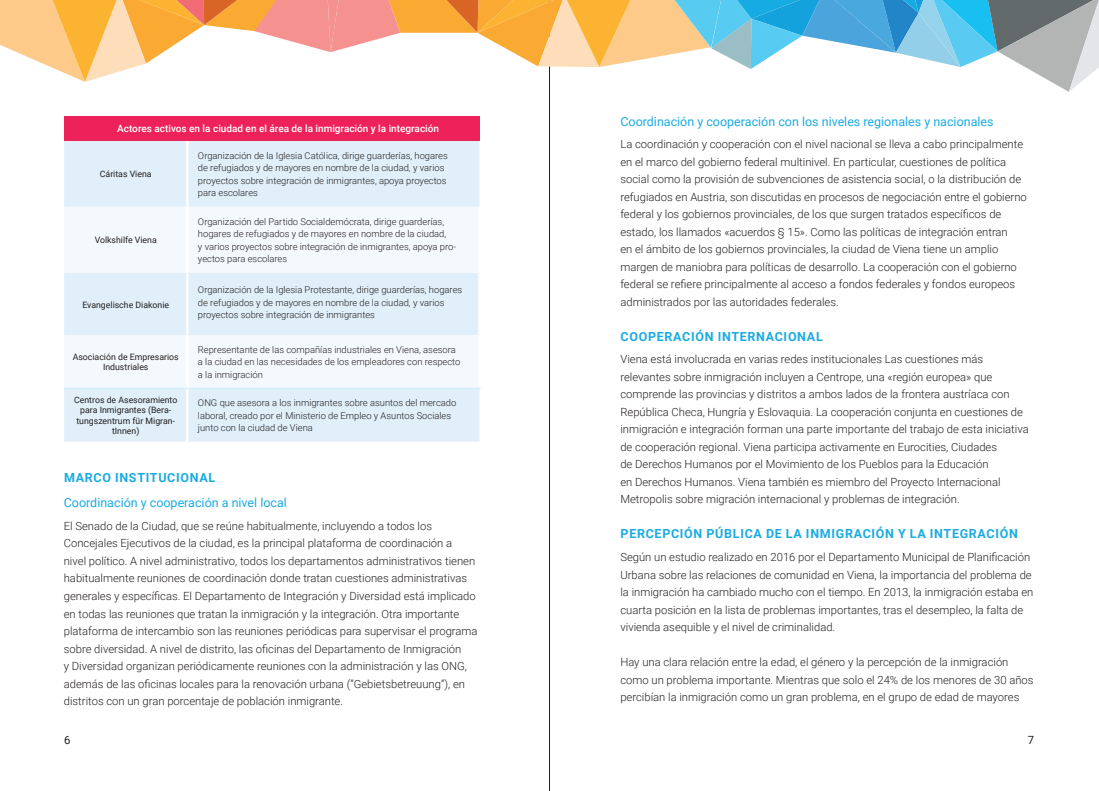
<style>
.page{position:relative;width:1099px;height:791px;background:#fff}
.page>*{position:absolute;margin:0;border:0;box-sizing:border-box;transform-origin:0 0}
.t1{font:12.5px "Roboto";color:#1aabe2}
.t2{font:700 12.5px "Roboto";letter-spacing:.055em;color:#1aabe2}
.t3{font:300 11.25px/17.5px "Roboto";color:#231f20}
.t4{font:11.25px "Roboto";color:#231f20}
.t5{font:500 10px "Roboto";color:#fff}
.t6{font:300 9.38px/12.5px "Roboto";color:#231f20}
.t7{font:8.75px/10.5px "Roboto";color:#231f20;text-align:center}
</style>
<div class="page">
<hr style="left:549px;top:0;width:1px;height:790px;background:#231f20">
<svg style="left:0;top:0;width:1098px;height:92px"></svg>
<div style="left:64px;top:116px;width:415px;height:25px;background:#ee225a"></div>
<div style="left:64px;top:141px;width:415px;height:300px;background:#e0eff9"></div>
<svg style="left:64px;top:207px;width:414px;height:180px;fill:#f4f9fd"></svg>
<hr style="left:186px;top:141px;width:3px;height:66px;background:#fff">
<hr style="left:186px;top:389px;width:3px;height:52px;background:#fff">
<hr style="left:186px;top:335px;width:3px;height:52px;background:#fff">
<hr style="left:478px;top:335px;width:2px;height:52px;background:#fff">
<hr style="left:186px;top:272px;width:3px;height:63px;background:#fff">
<hr style="left:478px;top:272px;width:2px;height:63px;background:#fff">
<hr style="left:186px;top:207px;width:3px;height:65px;background:#fff">
<hr style="left:478px;top:207px;width:2px;height:65px;background:#fff">
<hr style="left:64px;top:387px;width:123px;height:2px;background:#d4effb">
<hr style="left:187px;top:387px;width:293px;height:2px;background:#d4effb">
<p class="t5" style="left:117px;top:122px;width:323px">Actores activos en la ciudad en el área de la inmigración y la integración</p>
<p class="t7" style="left:100px;top:168px;width:53px">Cáritas Viena</p>
<p class="t6" style="left:198px;top:149px;width:251px">Organización de la Iglesia Católica, dirige guarderías, hogares de refugiados y de mayores en nombre de la ciudad, y varios proyectos sobre integración de inmigrantes, apoya proyectos para escolares</p>
<p class="t7" style="left:95px;top:234px;width:64px">Volkshilfe Viena</p>
<p class="t7" style="left:82px;top:299px;width:88px">Evangelische Diakonie</p>
<p class="t6" style="left:198px;top:214px;width:260px">Organización del Partido Socialdemócrata, dirige guarderías, hogares de refugiados y de mayores en nombre de la ciudad,<br>y varios proyectos sobre integración de inmigrantes, apoya pro&shy;yectos para escolares</p>
<p class="t6" style="left:198px;top:283px;width:266px">Organización de la Iglesia Protestante, dirige guarderías, hogares de refugiados y de mayores en nombre de la ciudad, y varios proyectos sobre integración de inmigrantes</p>
<p class="t7" style="left:73px;top:351px;width:108px">Asociación de Empresarios<br>Industriales</p>
<p class="t6" style="left:198px;top:342px;width:264px">Representante de las compañías industriales en Viena, asesora a la ciudad en las necesidades de los empleadores con respecto a la inmigración</p>
<p class="t7" style="left:74px;top:393px;width:105px">Centros de Asesoramiento para Inmigrantes (Bera&shy;tungszentrum für Migran&shy;tInnen)</p>
<p class="t6" style="left:198px;top:396px;width:260px">ONG que asesora a los inmigrantes sobre asuntos del mercado laboral, creado por el Ministerio de Empleo y Asuntos Sociales junto con la ciudad de Viena</p>
<p class="t2" style="left:64px;top:469px;width:153px">MARCO INSTITUCIONAL</p>
<p class="t1" style="left:64px;top:494px;width:225px">Coordinación y cooperación a nivel local</p>
<p class="t3" style="left:64px;top:516px;width:415px">El Senado de la Ciudad, que se reúne habitualmente, incluyendo a todos los Concejales Ejecutivos de la ciudad, es la principal plataforma de coordinación a<br>nivel político. A nivel administrativo, todos los departamentos administrativos tienen habitualmente reuniones de coordinación donde tratan cuestiones administrativas generales y específicas. El Departamento de Integración y Diversidad está implicado en todas las reuniones que tratan la inmigración y la integración. Otra importante plataforma de intercambio son las reuniones periódicas para supervisar el programa sobre diversidad. A nivel de distrito, las oficinas del Departamento de Inmigración<br>y Diversidad organizan periódicamente reuniones con la administración y las ONG, además de las oficinas locales para la renovación urbana (“Gebietsbetreuung”), en distritos con un gran porcentaje de población inmigrante.</p>
<p class="t1" style="left:620px;top:112px;width:375px">Coordinación y cooperación con los niveles regionales y nacionales</p>
<p class="t3" style="left:620px;top:135px;width:408px">La coordinación y cooperación con el nivel nacional se lleva a cabo principalmente en el marco del gobierno federal multinivel. En particular, cuestiones de política social como la provisión de subvenciones de asistencia social, o la distribución de refugiados en Austria, son discutidas en procesos de negociación entre el gobierno federal y los gobiernos provinciales, de los que surgen tratados específicos de estado, los llamados «acuerdos § 15». Como las políticas de integración entran<br>en el ámbito de los gobiernos provinciales, la ciudad de Viena tiene un amplio margen de maniobra para políticas de desarrollo. La cooperación con el gobierno federal se refiere principalmente al acceso a fondos federales y fondos europeos administrados por las autoridades federales.</p>
<p class="t2" style="left:620px;top:327px;width:204px">COOPERACIÓN INTERNACIONAL</p>
<p class="t3" style="left:620px;top:350px;width:410px">Viena está involucrada en varias redes institucionales Las cuestiones más relevantes sobre inmigración incluyen a Centrope, una «región europea» que comprende las provincias y distritos a ambos lados de la frontera austríaca con República Checa, Hungría y Eslovaquia. La cooperación conjunta en cuestiones de inmigración e integración forman una parte importante del trabajo de esta iniciativa de cooperación regional. Viena participa activamente en Eurocities, Ciudades<br>de Derechos Humanos por el Movimiento de los Pueblos para la Educación<br>en Derechos Humanos. Viena también es miembro del Proyecto Internacional Metropolis sobre migración internacional y problemas de integración.</p>
<p class="t2" style="left:620px;top:525px;width:399px">PERCEPCIÓN PÚBLICA DE LA INMIGRACIÓN Y LA INTEGRACIÓN</p>
<p class="t3" style="left:620px;top:547px;width:414px">Según un estudio realizado en 2016 por el Departamento Municipal de Planificación Urbana sobre las relaciones de comunidad en Viena, la importancia del problema de la inmigración ha cambiado mucho con el tiempo. En 2013, la inmigración estaba en cuarta posición en la lista de problemas importantes, tras el desempleo, la falta de vivienda asequible y el nivel de criminalidad.</p>
<p class="t3" style="left:620px;top:652px;width:414px">Hay una clara relación entre la edad, el género y la percepción de la inmigración como un problema importante. Mientras que solo el 24% de los menores de 30 años percibían la inmigración como un gran problema, en el grupo de edad de mayores</p>
<p class="t4" style="left:64px;top:732px;width:8px">6</p>
<p class="t4" style="left:1027px;top:732px;width:8px">7</p>
</div>
